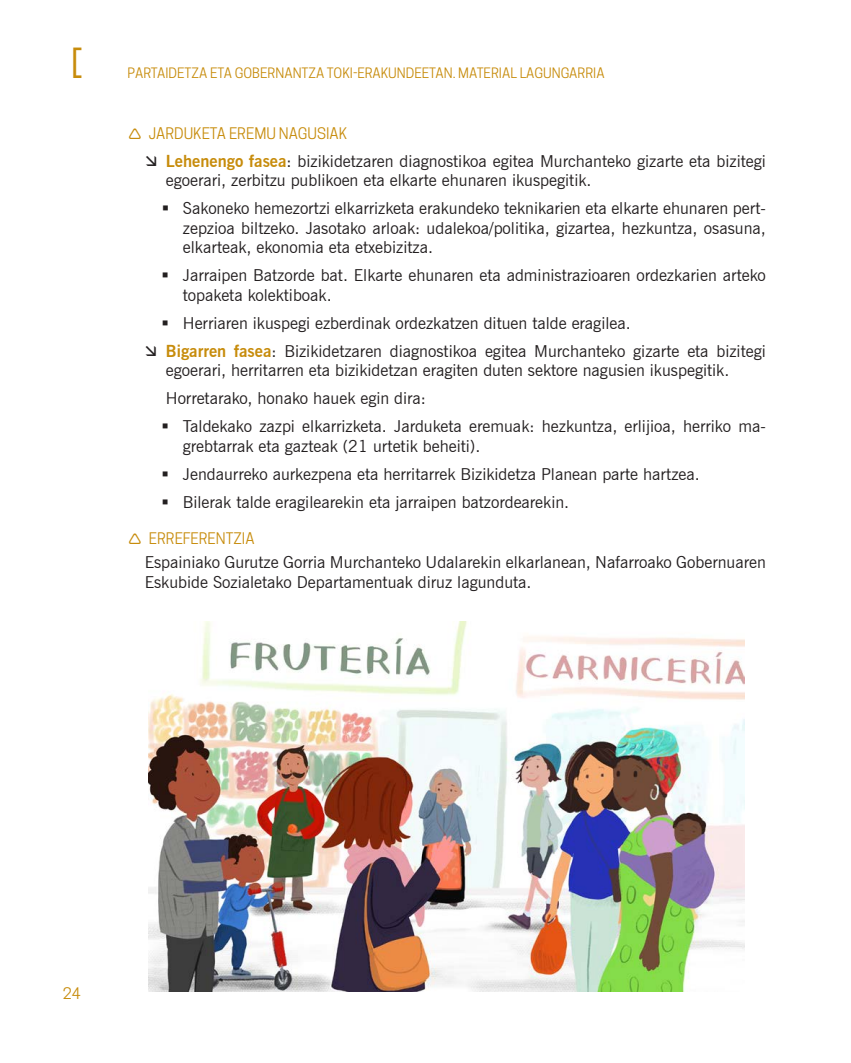
<style>
.page{position:relative;width:851px;height:1063px;background:#fff}
.page>*{position:absolute;margin:0;border:0;box-sizing:border-box;transform-origin:0 0}
.t1{font:39px "Cooper Hewitt";color:#c78c0c}
.t2{font:16.5px/19.5px "News Gothic BT";color:#231f20}
.t3{font:15px "Cooper Hewitt";color:#c78c0c}
.t4{font:13.5px "Cooper Hewitt";color:#c78c0c}
.s1{font-weight:700;color:#c78c0c}
</style>
<div class="page">
<img style="left:149px;top:621px;width:595px;height:370px">
<h1 class="t1" style="left:71px;top:40px;width:14px">[</h1>
<p class="t4" style="left:128px;top:65px;width:478px">PARTAIDETZA ETA GOBERNANTZA TOKI-ERAKUNDEETAN. MATERIAL LAGUNGARRIA</p>
<p class="t3" style="left:149px;top:124px;width:200px">JARDUKETA EREMU NAGUSIAK</p>
<p class="t2" style="left:166px;top:151px;width:601px"><span class="s1">Lehenengo fasea</span>: bizikidetzaren diagnostikoa egitea Murchanteko gizarte eta bizitegi egoerari, zerbitzu publikoen eta elkarte ehunaren ikuspegitik.</p>
<p class="t2" style="left:183px;top:199px;width:584px;text-align:justify">Sakoneko hemezortzi elkarrizketa erakundeko teknikarien eta elkarte ehunaren pert&shy;zepzioa biltzeko. Jasotako arloak: udalekoa/politika, gizartea, hezkuntza, osasuna, elkarteak, ekonomia eta etxebizitza.</p>
<p class="t2" style="left:183px;top:266px;width:584px">Jarraipen Batzorde bat. Elkarte ehunaren eta administrazioaren ordezkarien arteko topaketa kolektiboak.</p>
<p class="t2" style="left:166px;top:309px;width:601px;line-height:28px;text-indent:17px">Herriaren ikuspegi ezberdinak ordezkatzen dituen talde eragilea.<br><span class="s1">Bigarren fasea</span>: Bizikidetzaren diagnostikoa egitea Murchanteko gizarte eta bizitegi</p>
<p class="t2" style="left:166px;top:356px;width:565px;line-height:28px">egoerari, herritarren eta bizikidetzan eragiten duten sektore nagusien ikuspegitik.<br>Horretarako, honako hauek egin dira:</p>
<p class="t2" style="left:183px;top:417px;width:584px">Taldekako zazpi elkarrizketa. Jarduketa eremuak: hezkuntza, erlijioa, herriko ma&shy;grebtarrak eta gazteak (21 urtetik beheiti).</p>
<p class="t2" style="left:183px;top:460px;width:518px;line-height:28px">Jendaurreko aurkezpena eta herritarrek Bizikidetza Planean parte hartzea.<br>Bilerak talde eragilearekin eta jarraipen batzordearekin.</p>
<p class="t3" style="left:149px;top:530px;width:107px">ERREFERENTZIA</p>
<p class="t2" style="left:145px;top:552px;width:622px">Espainiako Gurutze Gorria Murchanteko Udalarekin elkarlanean, Nafarroako Gobernuaren<br>Eskubide Sozialetako Departamentuak diruz lagunduta.</p>
<p class="t3" style="left:63px;top:985px;width:19px">24</p>
</div>
